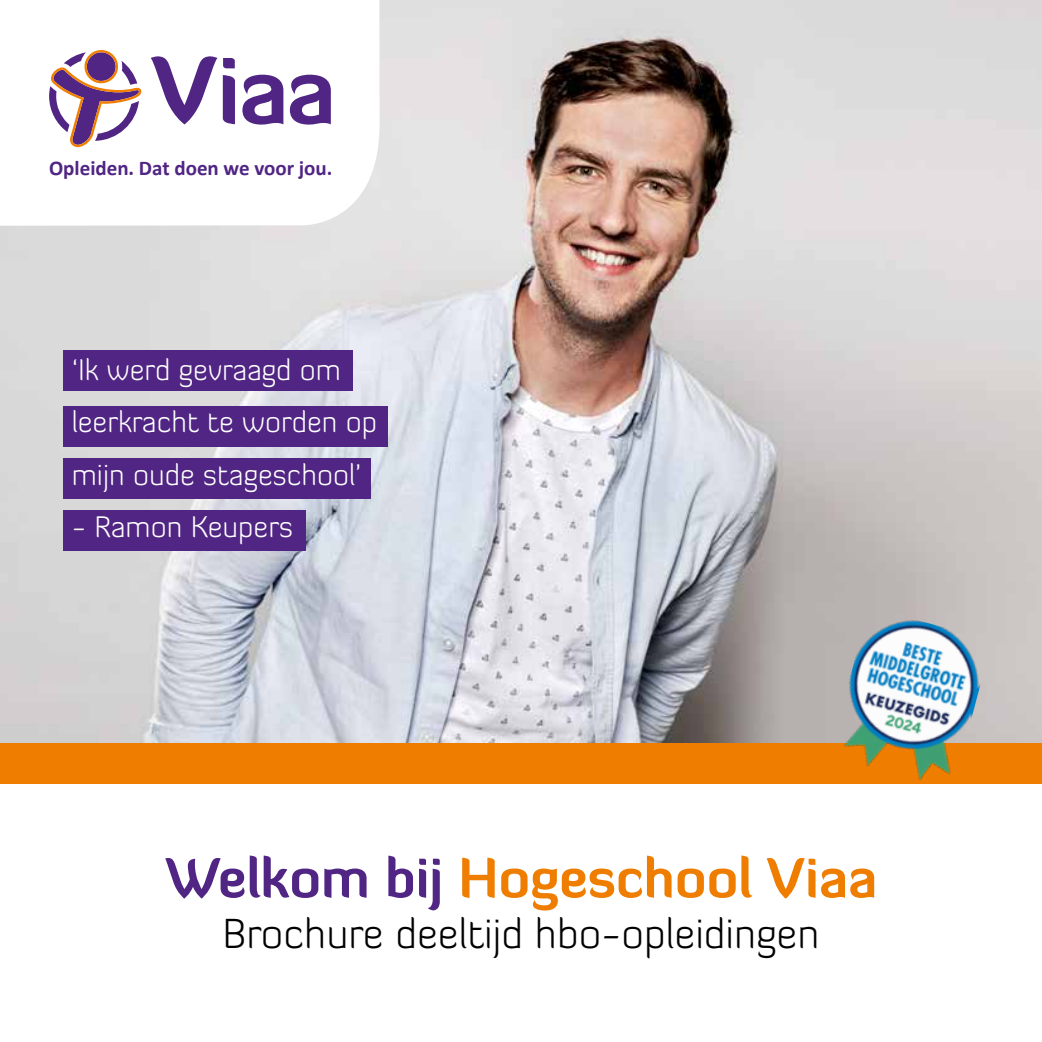
<style>
.page{position:relative;width:1042px;height:1042px;background:#fff}
.page>*{position:absolute;margin:0;border:0;box-sizing:border-box;transform-origin:0 0}
.t1{font:700 54.6px "Diavlo";color:#ef7d00}
.t2{font:300 42px "Diavlo";color:#000}
.t3{font:300 29.75px/52.5px "Diavlo";color:#fff}
.t4{font:700 21px "Calibri";color:#502583}
.s1{color:#502583}
</style>
<div class="page">
<img style="left:0;top:0;width:1042px;height:743px">
<svg style="left:0;top:0;width:380px;height:227px"></svg>
<svg style="left:49px;top:50px;width:92px;height:97px"></svg>
<svg style="left:223px;top:58px;width:12px;height:66px"></svg>
<svg style="left:242px;top:75px;width:41px;height:50px"></svg>
<svg style="left:290px;top:75px;width:41px;height:50px"></svg>
<svg style="left:151px;top:56px;width:66px;height:68px"></svg>
<div style="left:0;top:743px;width:1042px;height:41px;background:#ef7d00"></div>
<div style="left:63px;top:350px;width:289px;height:41px;background:#502583"></div>
<div style="left:63px;top:406px;width:324px;height:40px;background:#502583"></div>
<div style="left:63px;top:458px;width:307px;height:41px;background:#502583"></div>
<div style="left:63px;top:510px;width:243px;height:41px;background:#502583"></div>
<img style="left:829px;top:607px;width:163px;height:174px">
<p class="t4" style="left:49px;top:153px;width:285px">Opleiden. Dat doen we voor jou.</p>
<p class="t3" style="left:72px;top:343px;width:307px">‘Ik werd gevraagd om leerkracht te worden op mijn oude stageschool’</p>
<p class="t3" style="left:72px;top:500px;width:223px">- Ramon Keupers</p>
<h1 class="t1" style="left:165px;top:843px;width:714px"><span class="s1">Welkom bij</span> Hogeschool Viaa</h1>
<h2 class="t2" style="left:222px;top:907px;width:599px">Brochure deeltijd hbo-opleidingen</h2>
</div>
